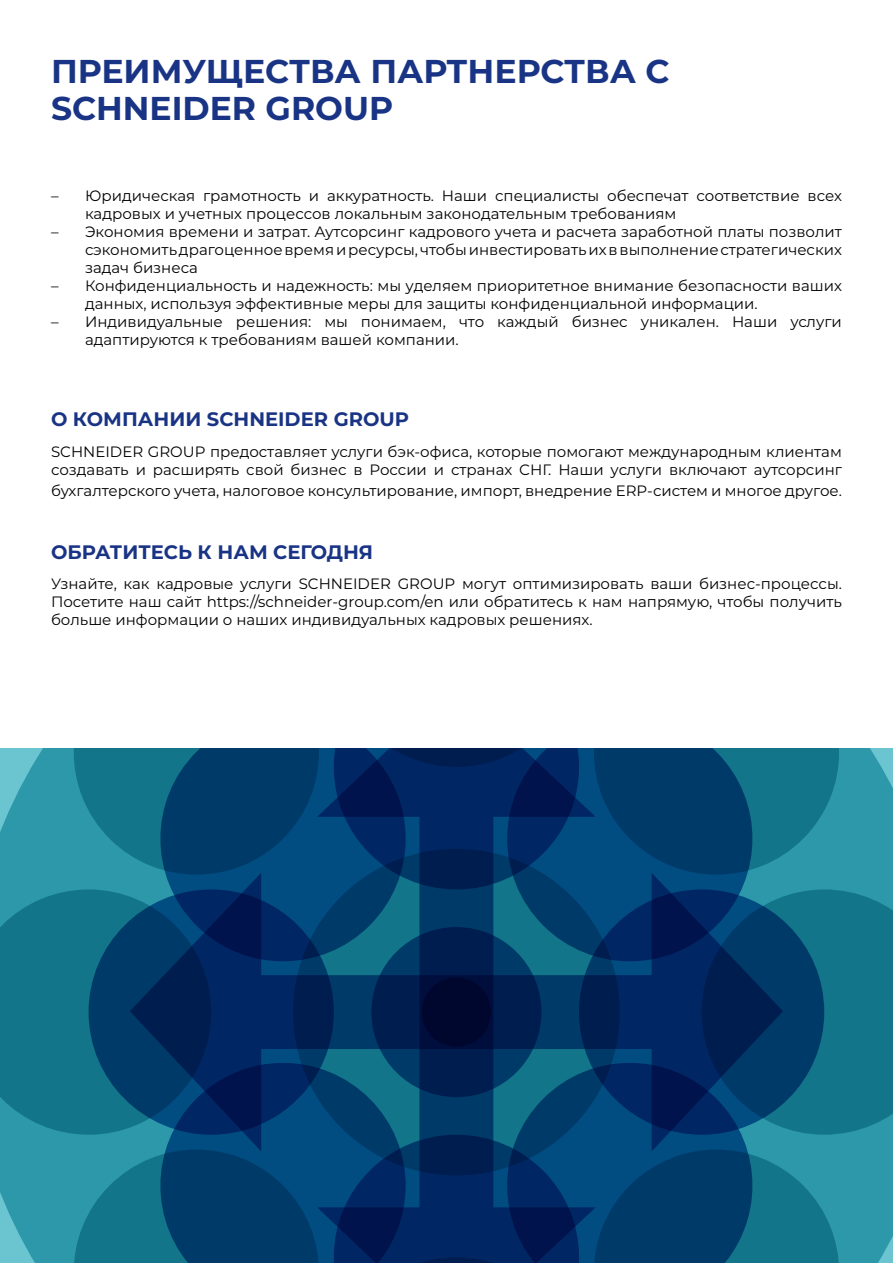
<style>
.page{position:relative;width:893px;height:1263px;background:#fff}
.page>*{position:absolute;margin:0;border:0;box-sizing:border-box;transform-origin:0 0}
.t1{font:700 33px/37.5px "Montserrat";color:#1a3485}
.t2{font:700 19.5px "Montserrat";color:#1a3485}
.t3{font:15px/18px "Montserrat";color:#000}
</style>
<div class="page">
<svg style="left:0;top:748px;width:893px;height:515px;background:#339dad"></svg>
<svg style="left:0;top:889px;width:130px;height:246px;background:#14788b"></svg>
<div style="left:783px;top:889px;width:110px;height:246px;background:#127589"></div>
<div style="left:89px;top:889px;width:245px;height:246px;background:#003a69;border-radius:50%"></div>
<div style="left:579px;top:889px;width:245px;height:246px;background:#003a69;border-radius:50%"></div>
<svg style="left:62px;top:1135px;width:789px;height:128px;background:#0c5b7f"></svg>
<svg style="left:62px;top:748px;width:789px;height:141px;background:#0c5b7e"></svg>
<svg style="left:596px;top:873px;width:187px;height:278px"></svg>
<svg style="left:130px;top:873px;width:187px;height:278px"></svg>
<svg style="left:317px;top:748px;width:279px;height:264px;background:#023667"></svg>
<svg style="left:317px;top:1012px;width:279px;height:251px;background:#023667"></svg>
<h1 class="t1" style="left:51px;top:51px;width:620px">ПРЕИМУЩЕСТВА ПАРТНЕРСТВА С<br>SCHNEIDER GROUP</h1>
<p class="t3" style="left:85px;top:187px;width:758px;text-indent:-34px">– Юридическая грамотность и аккуратность. Наши специалисты обеспечат соответствие всех кадровых и учетных процессов локальным законодательным требованиям</p>
<p class="t3" style="left:85px;top:223px;width:758px;text-align:justify;text-indent:-34px">– Экономия времени и затрат. Аутсорсинг кадрового учета и расчета заработной платы позволит сэкономить драгоценное время и ресурсы, чтобы инвестировать их в выполнение стратегических задач бизнеса</p>
<p class="t3" style="left:85px;top:277px;width:758px;text-indent:-34px">– Конфиденциальность и надежность: мы уделяем приоритетное внимание безопасности ваших данных, используя эффективные меры для защиты конфиденциальной информации.</p>
<p class="t3" style="left:85px;top:313px;width:758px;text-indent:-34px">– Индивидуальные решения: мы понимаем, что каждый бизнес уникален. Наши услуги адаптируются к требованиям вашей компании.</p>
<h2 class="t2" style="left:51px;top:405px;width:360px">О КОМПАНИИ SCHNEIDER GROUP</h2>
<p class="t3" style="left:51px;top:442px;width:792px">SCHNEIDER GROUP предоставляет услуги бэк-офиса, которые помогают международным клиентам создавать и расширять свой бизнес в России и странах СНГ. Наши услуги включают аутсорсинг</p>
<p class="t3" style="left:51px;top:481px;width:792px">бухгалтерского учета, налоговое консультирование, импорт, внедрение ERP-систем и многое другое.</p>
<h2 class="t2" style="left:51px;top:537px;width:324px">ОБРАТИТЕСЬ К НАМ СЕГОДНЯ</h2>
<p class="t3" style="left:51px;top:574px;width:792px;text-align:justify">Узнайте, как кадровые услуги SCHNEIDER GROUP могут оптимизировать ваши бизнес-процессы.<br>Посетите наш сайт https://schneider-group.com/en или обратитесь к нам напрямую, чтобы получить больше информации о наших индивидуальных кадровых решениях.</p>
</div>
